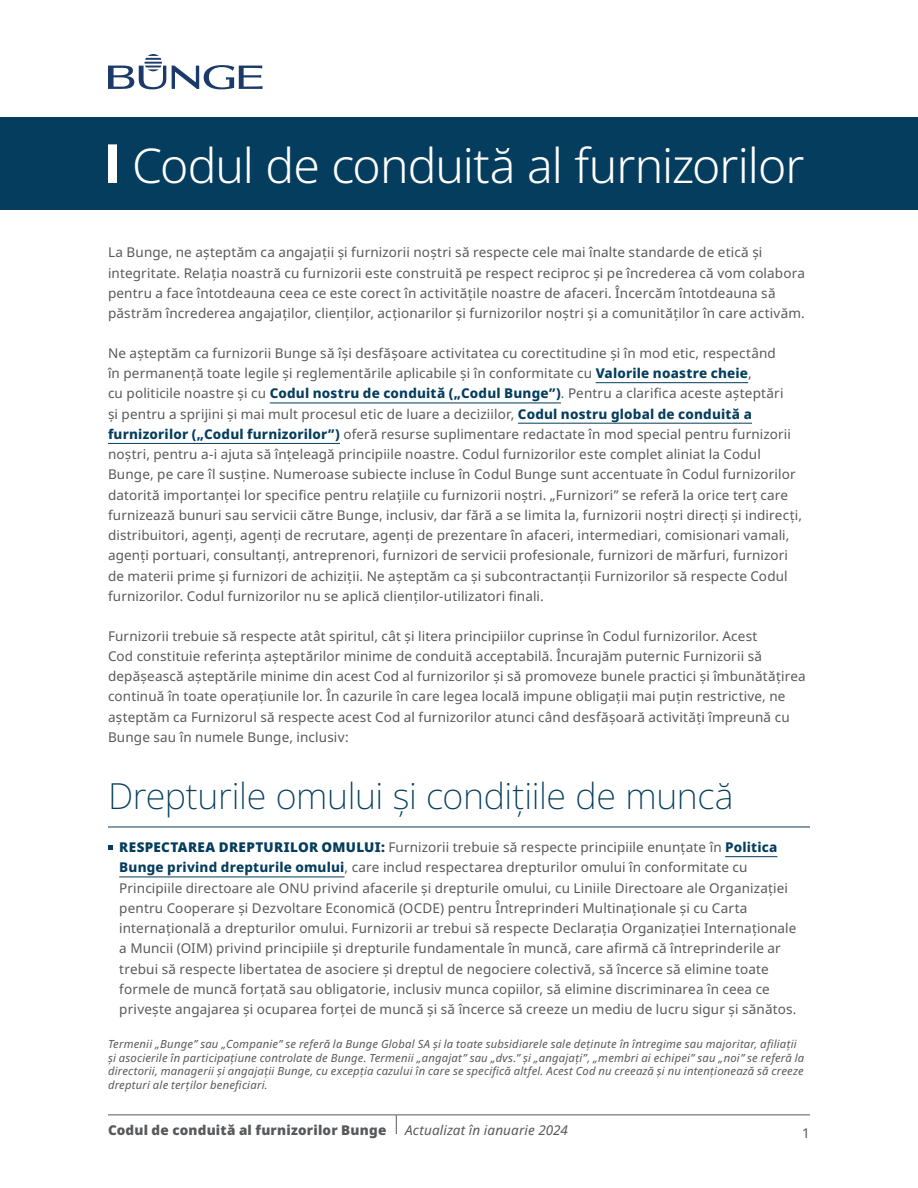
<style>
.page{position:relative;width:918px;height:1188px;background:#fff}
.page>*{position:absolute;margin:0;border:0;box-sizing:border-box;transform-origin:0 0}
.t1{font:300 48px "Noto Sans";letter-spacing:-.02em;color:#fff}
.t2{font:200 36px "Noto Sans";letter-spacing:-.01em;color:#043d5d}
.t3{font:13.5px/20.2px "Noto Sans";letter-spacing:.01em;color:#58595b}
.t4{font:900 13.5px "Noto Sans";letter-spacing:.015em;color:#58595b}
.t5{font:italic 13.5px "Noto Sans";letter-spacing:.01em;color:#58595b}
.t6{font:italic 11.25px/13.5px "Noto Sans";letter-spacing:.015em;color:#58595b}
.s1{font-weight:800;color:#043d5d}
.s2{font-weight:900;color:#043d5d}
</style>
<div class="page">
<hr style="left:108px;top:1115px;width:702px;height:1px;background:#58595b">
<svg style="left:396px;top:1115px;width:1px;height:19px"></svg>
<hr style="left:596px;top:382px;width:152px;height:1px;background:#043d5d">
<hr style="left:270px;top:403px;width:291px;height:1px;background:#043d5d">
<hr style="left:518px;top:423px;width:234px;height:1px;background:#043d5d">
<hr style="left:108px;top:443px;width:232px;height:1px;background:#043d5d">
<hr style="left:108px;top:827px;width:702px;height:1px;background:#043d5d">
<hr style="left:725px;top:856px;width:52px;height:1px;background:#043d5d">
<hr style="left:119px;top:877px;width:226px;height:1px;background:#043d5d">
<svg style="left:108px;top:845px;width:4px;height:5px"></svg>
<svg style="left:172px;top:65px;width:91px;height:24px"></svg>
<svg style="left:108px;top:54px;width:58px;height:35px"></svg>
<div style="left:0;top:117px;width:918px;height:93px;background:#043d5d"></div>
<div style="left:108px;top:144px;width:9px;height:39px;background:#fff"></div>
<h1 class="t1" style="left:132px;top:139px;width:674px">Codul de conduită al furnizorilor</h1>
<p class="t3" style="left:108px;top:243px;width:698px">La Bunge, ne așteptăm ca angajații și furnizorii noștri să respecte cele mai înalte standarde de etică și integritate. Relația noastră cu furnizorii este construită pe respect reciproc și pe încrederea că vom colabora pentru a face întotdeauna ceea ce este corect în activitățile noastre de afaceri. Încercăm întotdeauna să păstrăm încrederea angajaților, clienților, acționarilor și furnizorilor noștri și a comunităților în care activăm.</p>
<p class="t3" style="left:108px;top:343px;width:696px">Ne așteptăm ca furnizorii Bunge să își desfășoare activitatea cu corectitudine și în mod etic, respectând<br>în permanență toate legile și reglementările aplicabile și în conformitate cu <span class="s1">Valorile noastre cheie</span>,<br>cu politicile noastre și cu <span class="s1">Codul nostru de conduită („Codul Bunge”)</span>. Pentru a clarifica aceste așteptări<br>și pentru a sprijini și mai mult procesul etic de luare a deciziilor, <span class="s1">Codul nostru global de conduită a furnizorilor („Codul furnizorilor”)</span> oferă resurse suplimentare redactate în mod special pentru furnizorii noștri, pentru a-i ajuta să înțeleagă principiile noastre. Codul furnizorilor este complet aliniat la Codul Bunge, pe care îl susține. Numeroase subiecte incluse în Codul Bunge sunt accentuate în Codul furnizorilor datorită importanței lor specifice pentru relațiile cu furnizorii noștri. „Furnizori” se referă la orice terț care furnizează bunuri sau servicii către Bunge, inclusiv, dar fără a se limita la, furnizorii noștri direcți și indirecți, distribuitori, agenți, agenți de recrutare, agenți de prezentare în afaceri, intermediari, comisionari vamali, agenți portuari, consultanți, antreprenori, furnizori de servicii profesionale, furnizori de mărfuri, furnizori de materii prime și furnizori de achiziții. Ne așteptăm ca și subcontractanții Furnizorilor să respecte Codul furnizorilor. Codul furnizorilor nu se aplică clienților-utilizatori finali.</p>
<p class="t3" style="left:108px;top:626px;width:699px">Furnizorii trebuie să respecte atât spiritul, cât și litera principiilor cuprinse în Codul furnizorilor. Acest<br>Cod constituie referința așteptărilor minime de conduită acceptabilă. Încurajăm puternic Furnizorii să depășească așteptările minime din acest Cod al furnizorilor și să promoveze bunele practici și îmbunătățirea continuă în toate operațiunile lor. În cazurile în care legea locală impune obligații mai puțin restrictive, ne așteptăm ca Furnizorul să respecte acest Cod al furnizorilor atunci când desfășoară activități împreună cu Bunge sau în numele Bunge, inclusiv:</p>
<h2 class="t2" style="left:108px;top:776px;width:627px">Drepturile omului și condițiile de muncă</h2>
<p class="t3" style="left:119px;top:837px;width:679px"><span class="s2">RESPECTAREA DREPTURILOR OMULUI:</span> Furnizorii trebuie să respecte principiile enunțate în <span class="s1">Politica Bunge privind drepturile omului</span>, care includ respectarea drepturilor omului în conformitate cu Principiile directoare ale ONU privind afacerile și drepturile omului, cu Liniile Directoare ale Organizației pentru Cooperare și Dezvoltare Economică (OCDE) pentru Întreprinderi Multinaționale și cu Carta internațională a drepturilor omului. Furnizorii ar trebui să respecte Declarația Organizației Internaționale a Muncii (OIM) privind principiile și drepturile fundamentale în muncă, care afirmă că întreprinderile ar trebui să respecte libertatea de asociere și dreptul de negociere colectivă, să încerce să elimine toate formele de muncă forțată sau obligatorie, inclusiv munca copiilor, să elimine discriminarea în ceea ce privește angajarea și ocuparea forței de muncă și să încerce să creeze un mediu de lucru sigur și sănătos.</p>
<p class="t6" style="left:108px;top:1037px;width:698px">Termenii „Bunge” sau „Companie” se referă la Bunge Global SA și la toate subsidiarele sale deținute în întregime sau majoritar, afiliații și asocierile în participațiune controlate de Bunge. Termenii „angajat” sau „dvs.” și „angajați”, „membri ai echipei” sau „noi” se referă la directorii, managerii și angajații Bunge, cu excepția cazului în care se specifică altfel. Acest Cod nu creează și nu intenționează să creeze drepturi ale terților beneficiari.</p>
<p class="t4" style="left:108px;top:1122px;width:280px">Codul de conduită al furnizorilor Bunge</p>
<p class="t5" style="left:405px;top:1120px;width:165px">Actualizat în ianuarie 2024</p>
<p class="t3" style="left:802px;top:1123px;width:9px">1</p>
</div>
